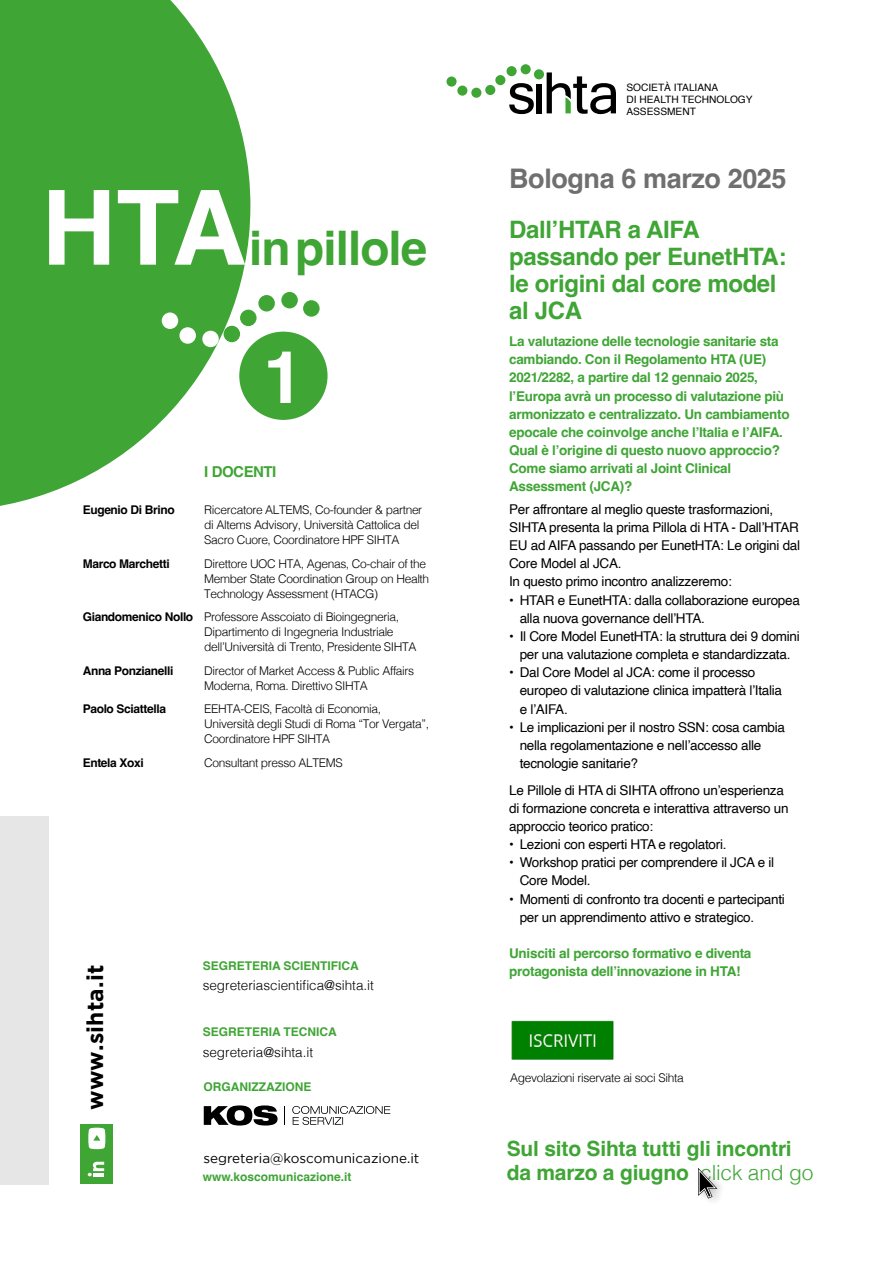
<style>
.page{position:relative;width:893px;height:1263px;background:#fff}
.page>*{position:absolute;margin:0;border:0;box-sizing:border-box;transform-origin:0 0}
.t1{font:700 72.6px "Helvetica";color:#fff}
.t2{font:700 47.7px "Helvetica";letter-spacing:-.02em;color:#3fa535}
.t3{font:700 27px "Helvetica";letter-spacing:-.015em;color:#706f6f}
.t4{font:700 24px/27px "Helvetica";letter-spacing:-.015em;color:#3fa535}
.t5{font:700 22.65px "Gotham";letter-spacing:.01em;color:#000}
.t6{font:700 21px/24px "Helvetica";letter-spacing:-.01em;color:#3fa535}
.t7{font:300 21px "Helvetica";letter-spacing:-.01em;color:#3fa535}
.t8{font:700 15px "Helvetica";letter-spacing:-.03em;color:#3fa535}
.t9{font:13.5px/18.1px "Helvetica";letter-spacing:-.02em;color:#000}
.t10{font:700 13.5px/18.1px "Helvetica";letter-spacing:-.02em;color:#3fa535}
.t11{font:300 13.5px "Helvetica";color:#000}
.t12{font:13.5px "Gotham";color:#000}
.t13{font:300 12px/15px "Helvetica";letter-spacing:-.03em;color:#000}
.t14{font:700 12px "Helvetica";color:#3fa535}
.t15{font:700 12px "Helvetica";letter-spacing:-.03em;color:#000}
.t16{font:10.2px/12.1px "Helvetica";color:#000}
.s1{font-size:103.65px;color:#fff}
.s2{font-weight:700}
</style>
<div class="page">
<svg style="left:0;top:0;width:250px;height:506px;fill:#3fa535"></svg>
<div style="left:80px;top:1155px;width:33px;height:29px;background:#3fa535"></div>
<div style="left:80px;top:1124px;width:33px;height:29px;background:#3fa535"></div>
<svg style="left:88px;top:1162px;width:16px;height:14px"></svg>
<svg style="left:88px;top:1128px;width:17px;height:21px"></svg>
<svg style="left:204px;top:1105px;width:74px;height:20px"></svg>
<svg style="left:284px;top:1106px;width:1px;height:19px"></svg>
<svg style="left:292px;top:1106px;width:98px;height:19px"></svg>
<div style="left:0;top:816px;width:48px;height:369px;background:#e6e6e6"></div>
<svg style="left:509px;top:83px;width:25px;height:31px"></svg>
<div style="left:536px;top:84px;width:6px;height:29px;background:#000"></div>
<div style="left:446px;top:77px;width:11px;height:10px;background:#3fa535;border-radius:50%"></div>
<div style="left:457px;top:86px;width:10px;height:10px;background:#3fa535;border-radius:50%"></div>
<div style="left:471px;top:88px;width:10px;height:10px;background:#3fa535;border-radius:50%"></div>
<div style="left:485px;top:85px;width:10px;height:10px;background:#3fa535;border-radius:50%"></div>
<div style="left:495px;top:75px;width:10px;height:10px;background:#3fa535;border-radius:50%"></div>
<div style="left:534px;top:69px;width:10px;height:10px;background:#3fa535;border-radius:50%"></div>
<div style="left:521px;top:64px;width:10px;height:10px;background:#3fa535;border-radius:50%"></div>
<div style="left:507px;top:66px;width:10px;height:10px;background:#3fa535;border-radius:50%"></div>
<svg style="left:547px;top:72px;width:69px;height:42px"></svg>
<div style="left:162px;top:312px;width:16px;height:17px;background:#fff;border-radius:50%"></div>
<div style="left:179px;top:327px;width:17px;height:17px;background:#fff;border-radius:50%"></div>
<div style="left:202px;top:331px;width:17px;height:16px;background:#fff;border-radius:50%"></div>
<div style="left:224px;top:326px;width:16px;height:16px;background:#3fa535;border-radius:50%"></div>
<div style="left:240px;top:310px;width:17px;height:16px;background:#3fa535;border-radius:50%"></div>
<div style="left:303px;top:300px;width:17px;height:17px;background:#3fa535;border-radius:50%"></div>
<div style="left:281px;top:292px;width:17px;height:16px;background:#3fa535;border-radius:50%"></div>
<div style="left:258px;top:295px;width:17px;height:16px;background:#3fa535;border-radius:50%"></div>
<div style="left:237px;top:329px;width:93px;height:94px;background:#3fa535;border-radius:50%"></div>
<div style="left:234px;top:326px;width:99px;height:99px;border:5px solid #fff;border-radius:50%"></div>
<img style="left:511px;top:1020px;width:103px;height:40px">
<div style="left:696px;top:1163px;width:31px;height:42px;background:#000;opacity:.2"></div>
<svg style="left:698px;top:1168px;width:19px;height:30px"></svg>
<h2 class="t2" style="left:41px;top:219px;width:387px"><span class="s1">HTA</span>in pillole</h2>
<h1 class="t1" style="left:263px;top:333px;width:42px">1</h1>
<p class="t8" style="left:204px;top:463px;width:74px">I DOCENTI</p>
<p class="t15" style="left:83px;top:503px;width:93px">Eugenio Di Brino</p>
<p class="t13" style="left:204px;top:502px;width:220px">Ricercatore ALTEMS, Co-founder &amp; partner di Altems Advisory, Università Cattolica del<br>Sacro Cuore, Coordinatore HPF SIHTA</p>
<p class="t15" style="left:83px;top:556px;width:88px">Marco Marchetti</p>
<p class="t13" style="left:204px;top:555px;width:227px">Direttore UOC HTA, Agenas, Co-chair of the<br>Member State Coordination Group on Health<br>Technology Assessment (HTACG)</p>
<p class="t13" style="left:204px;top:609px;width:214px;text-indent:-122px"><span class="s2">Giandomenico Nollo</span> Professore Asscoiato di Bioingegneria,<br>Dipartimento di Ingegneria Industriale dell’Università di Trento, Presidente SIHTA</p>
<p class="t15" style="left:83px;top:663px;width:92px">Anna Ponzianelli</p>
<p class="t13" style="left:204px;top:662px;width:211px">Director of Market Access &amp; Public Affairs<br>Moderna, Roma. Direttivo SIHTA</p>
<p class="t15" style="left:83px;top:702px;width:85px">Paolo Sciattella</p>
<p class="t13" style="left:204px;top:701px;width:226px">EEHTA-CEIS, Facoltà di Economia,<br>Università degli Studi di Roma “Tor Vergata”,<br>Coordinatore HPF SIHTA</p>
<p class="t15" style="left:83px;top:755px;width:63px">Entela Xoxi</p>
<p class="t13" style="left:204px;top:754px;width:140px">Consultant presso ALTEMS</p>
<h3 class="t5" style="left:82px;top:1110px;width:147px;rotate:-90deg">www.sihta.it</h3>
<p class="t14" style="left:203px;top:958px;width:158px">SEGRETERIA SCIENTIFICA</p>
<p class="t11" style="left:203px;top:974px;width:173px">segreteriascientifica@sihta.it</p>
<p class="t14" style="left:203px;top:1024px;width:136px">SEGRETERIA TECNICA</p>
<p class="t11" style="left:203px;top:1040px;width:112px">segreteria@sihta.it</p>
<p class="t14" style="left:203px;top:1080px;width:109px">ORGANIZZAZIONE</p>
<p class="t12" style="left:203px;top:1150px;width:217px">segreteria@koscomunicazione.it</p>
<p class="t14" style="left:203px;top:1170px;width:150px">www.koscomunicazione.it</p>
<p class="t16" style="left:626px;top:81px;width:128px">SOCIETÀ ITALIANA<br>DI HEALTH TECHNOLOGY<br>ASSESSMENT</p>
<h3 class="t3" style="left:509px;top:162px;width:279px">Bologna 6 marzo 2025</h3>
<h3 class="t4" style="left:509px;top:219px;width:279px">Dall’HTAR a AIFA passando per EunetHTA: le origini dal core model al JCA</h3>
<p class="t10" style="left:509px;top:334px;width:282px">La valutazione delle tecnologie sanitarie sta cambiando. Con il Regolamento HTA (UE)<br>2021/2282, a partire dal 12 gennaio 2025, l’Europa avrà un processo di valutazione più armonizzato e centralizzato. Un cambiamento epocale che coinvolge anche l’Italia e l’AIFA.<br>Qual è l’origine di questo nuovo approccio?<br>Come siamo arrivati al Joint Clinical Assessment (JCA)?</p>
<p class="t9" style="left:509px;top:500px;width:292px">Per affrontare al meglio queste trasformazioni, SIHTA presenta la prima Pillola di HTA - Dall’HTAR EU ad AIFA passando per EunetHTA: Le origini dal Core Model al JCA.<br>In questo primo incontro analizzeremo:</p>
<p class="t9" style="left:520px;top:591px;width:282px;text-indent:-11px">• HTAR e EunetHTA: dalla collaborazione europea alla nuova governance dell’HTA.</p>
<p class="t9" style="left:509px;top:627px;width:292px;text-align:center">• Il Core Model EunetHTA: la struttura dei 9 domini per una valutazione completa e standardizzata.</p>
<p class="t9" style="left:520px;top:664px;width:264px;text-indent:-11px">• Dal Core Model al JCA: come il processo europeo di valutazione clinica impatterà l’Italia e l’AIFA.</p>
<p class="t9" style="left:520px;top:718px;width:267px;text-indent:-11px">• Le implicazioni per il nostro SSN: cosa cambia nella regolamentazione e nell’accesso alle tecnologie sanitarie?</p>
<p class="t9" style="left:509px;top:781px;width:281px">Le Pillole di HTA di SIHTA offrono un’esperienza di formazione concreta e interattiva attraverso un approccio teorico pratico:</p>
<p class="t9" style="left:509px;top:836px;width:219px">• Lezioni con esperti HTA e regolatori.</p>
<p class="t9" style="left:520px;top:854px;width:256px;text-indent:-11px">• Workshop pratici per comprendere il JCA e il<br>Core Model.</p>
<p class="t9" style="left:520px;top:890px;width:267px;text-indent:-11px">• Momenti di confronto tra docenti e partecipanti per un apprendimento attivo e strategico.</p>
<p class="t10" style="left:509px;top:946px;width:244px">Unisciti al percorso formativo e diventa protagonista dell’innovazione in HTA!</p>
<p class="t13" style="left:510px;top:1069px;width:175px">Agevolazioni riservate ai soci Sihta</p>
<h3 class="t6" style="left:507px;top:1139px;width:286px">Sul sito Sihta tutti gli incontri da marzo a giugno</h3>
<h3 class="t7" style="left:700px;top:1154px;width:115px">click and go</h3>
</div>
